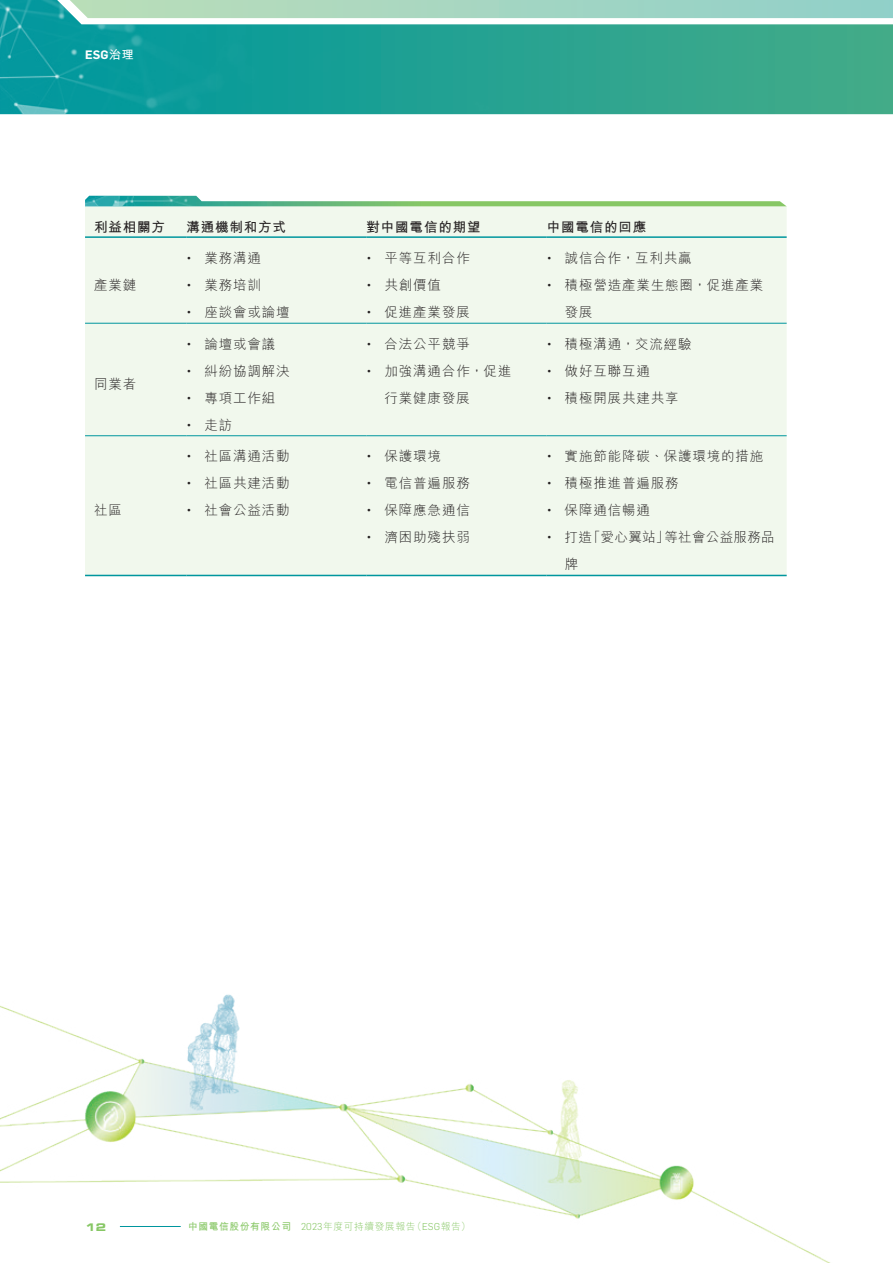
<style>
.page{position:relative;width:893px;height:1263px;background:#fff}
.page>*{position:absolute;margin:0;border:0;box-sizing:border-box;transform-origin:0 0}
._01_Body_Text{font:300 13.5px/27px "M Hei HK";letter-spacing:.06em;color:#231f20}
._01_Body_Text-2{font:700 13.5px "M Hei HK";letter-spacing:.06em;color:#231f20}
._01_Body_Text-3{font:300 13.5px/27px "M Hei HK";letter-spacing:.025em;color:#231f20}
._15_Table_Stub{font:300 13.5px "M Hei HK";letter-spacing:.06em;color:#231f20}
._15_Table_Stub-2{font:700 13.5px "M Hei HK";letter-spacing:.06em;color:#231f20}
.t1{font:600 12px "Flama";color:#fff}
.t2{font:10.5px "Eurostile LT Std Bold Ex 2";color:#87c765}
.t3{font:300 9.75px "M Hei HK";letter-spacing:.06em;color:#87c765}
.s1{font-family:"M Hei HK";font-weight:700}
.s2{font-family:"Flama"}
.s3{font-weight:700}
</style>
<div class="page">
<img style="left:0;top:0;width:893px;height:1263px">
<div style="left:85px;top:206px;width:702px;height:369px;background:#f1f8ed"></div>
<svg style="left:509px;top:196px;width:278px;height:10px"></svg>
<img style="left:85px;top:196px;width:424px;height:10px">
<hr style="left:85px;top:236px;width:102px;height:2px;background:#00969e">
<hr style="left:187px;top:236px;width:180px;height:2px;background:#00969e">
<hr style="left:367px;top:236px;width:180px;height:2px;background:#00969e">
<hr style="left:547px;top:236px;width:240px;height:2px;background:#00969e">
<hr style="left:85px;top:323px;width:102px;height:1px;background:#00969e">
<hr style="left:187px;top:323px;width:180px;height:1px;background:#00969e">
<hr style="left:367px;top:323px;width:180px;height:1px;background:#00969e">
<hr style="left:547px;top:323px;width:240px;height:1px;background:#00969e">
<hr style="left:85px;top:435px;width:102px;height:1px;background:#00969e">
<hr style="left:187px;top:435px;width:180px;height:1px;background:#00969e">
<hr style="left:367px;top:435px;width:180px;height:1px;background:#00969e">
<hr style="left:547px;top:435px;width:240px;height:1px;background:#00969e">
<hr style="left:85px;top:575px;width:102px;height:1px;background:#00969e">
<hr style="left:187px;top:575px;width:180px;height:1px;background:#00969e">
<hr style="left:367px;top:575px;width:180px;height:1px;background:#00969e">
<hr style="left:547px;top:575px;width:240px;height:1px;background:#00969e">
<p class="t1" style="left:85px;top:46px;width:50px">ESG<span class="s1">治理</span></p>
<p class="_15_Table_Stub-2" style="left:94px;top:217px;width:72px">利益相關方</p>
<p class="_01_Body_Text-2" style="left:187px;top:217px;width:101px">溝通機制和方式</p>
<p class="_01_Body_Text-2" style="left:367px;top:217px;width:115px">對中國電信的期望</p>
<p class="_01_Body_Text-2" style="left:547px;top:217px;width:101px">中國電信的回應</p>
<p class="_15_Table_Stub" style="left:94px;top:276px;width:44px">產業鏈</p>
<p class="_15_Table_Stub" style="left:94px;top:375px;width:44px">同業者</p>
<p class="_15_Table_Stub" style="left:94px;top:501px;width:29px">社區</p>
<p class="_01_Body_Text" style="left:187px;top:244px;width:76px"><span class="s2">•</span> 業務溝通</p>
<p class="_01_Body_Text" style="left:187px;top:271px;width:76px"><span class="s2">•</span> 業務培訓</p>
<p class="_01_Body_Text" style="left:187px;top:298px;width:105px"><span class="s2">•</span> 座談會或論壇</p>
<p class="_01_Body_Text" style="left:187px;top:330px;width:90px"><span class="s2">•</span> 論壇或會議</p>
<p class="_01_Body_Text" style="left:187px;top:357px;width:105px"><span class="s2">•</span> 糾紛協調解決</p>
<p class="_01_Body_Text" style="left:187px;top:384px;width:90px"><span class="s2">•</span> 專項工作組</p>
<p class="_01_Body_Text" style="left:187px;top:411px;width:47px"><span class="s2">•</span> 走訪</p>
<p class="_01_Body_Text" style="left:187px;top:442px;width:105px"><span class="s2">•</span> 社區溝通活動</p>
<p class="_01_Body_Text" style="left:187px;top:469px;width:105px"><span class="s2">•</span> 社區共建活動</p>
<p class="_01_Body_Text" style="left:187px;top:496px;width:105px"><span class="s2">•</span> 社會公益活動</p>
<p class="_01_Body_Text" style="left:367px;top:244px;width:105px"><span class="s2">•</span> 平等互利合作</p>
<p class="_01_Body_Text" style="left:367px;top:271px;width:76px"><span class="s2">•</span> 共創價值</p>
<p class="_01_Body_Text" style="left:367px;top:298px;width:105px"><span class="s2">•</span> 促進產業發展</p>
<p class="_01_Body_Text" style="left:367px;top:330px;width:105px"><span class="s2">•</span> 合法公平競爭</p>
<p class="_01_Body_Text" style="left:385px;top:357px;width:128px;text-indent:-18px"><span class="s2">•</span> 加強溝通合作，促進行業健康發展</p>
<p class="_01_Body_Text" style="left:367px;top:442px;width:76px"><span class="s2">•</span> 保護環境</p>
<p class="_01_Body_Text" style="left:367px;top:469px;width:105px"><span class="s2">•</span> 電信普遍服務</p>
<p class="_01_Body_Text" style="left:367px;top:496px;width:105px"><span class="s2">•</span> 保障應急通信</p>
<p class="_01_Body_Text" style="left:367px;top:523px;width:105px"><span class="s2">•</span> 濟困助殘扶弱</p>
<p class="_01_Body_Text" style="left:547px;top:244px;width:146px"><span class="s2">•</span> 誠信合作，互利共贏</p>
<p class="_01_Body_Text" style="left:565px;top:271px;width:200px;text-indent:-18px"><span class="s2">•</span> 積極營造產業生態圈，促進產業發展</p>
<p class="_01_Body_Text" style="left:547px;top:330px;width:146px"><span class="s2">•</span> 積極溝通，交流經驗</p>
<p class="_01_Body_Text" style="left:547px;top:357px;width:105px"><span class="s2">•</span> 做好互聯互通</p>
<p class="_01_Body_Text" style="left:547px;top:384px;width:133px"><span class="s2">•</span> 積極開展共建共享</p>
<p class="_01_Body_Text" style="left:547px;top:442px;width:218px"><span class="s2">•</span> 實施節能降碳、保護環境的措施</p>
<p class="_01_Body_Text" style="left:547px;top:469px;width:133px"><span class="s2">•</span> 積極推進普遍服務</p>
<p class="_01_Body_Text" style="left:547px;top:496px;width:105px"><span class="s2">•</span> 保障通信暢通</p>
<p class="_01_Body_Text-3" style="left:565px;top:523px;width:211px;text-indent:-18px"><span class="s2">•</span> 打造「愛心翼站」等社會公益服務品牌</p>
<p class="t2" style="left:85px;top:1219px;width:23px">12</p>
<p class="t3" style="left:188px;top:1219px;width:284px"><span class="s3">中國電信股份有限公司</span> <span class="s2">2023</span>年度可持續發展報告（<span class="s2">ESG</span>報告）</p>
</div>
